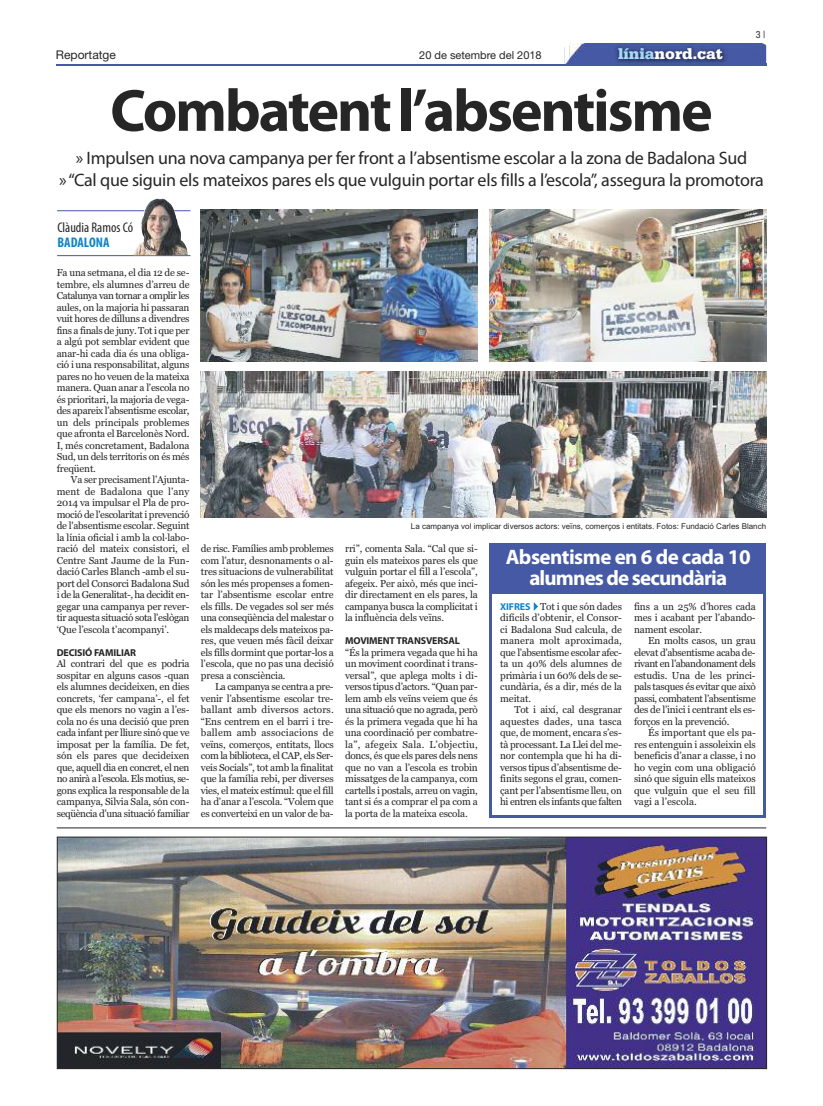
<style>
.page{position:relative;width:823px;height:1106px;background:#fff}
.page>*{position:absolute;margin:0;border:0;box-sizing:border-box;transform-origin:0 0}
.t1{font:700 60px "Myriad Pro";letter-spacing:-.035em;color:#272627}
.t2{font:700 21px/21px "Myriad Pro";letter-spacing:-.04em;color:#fff;text-align:center}
.t3{font:18px/22px "Myriad Pro";letter-spacing:-.015em;color:#272627;text-align:center}
.t4{font:900 16px "Serifa";color:#fff}
.t5{font:condensed 14px "Myriad Pro";color:#272627}
.t6{font:700 condensed 14px "Myriad Pro";letter-spacing:.005em;color:#0d85c9}
.t7{font:12px "Helvetica Neue";color:#272627}
.t8{font:11px "Helvetica Neue";color:#272627}
.t9{font:10px/11.5px "Georgia";letter-spacing:-.015em;color:#272627;text-align:justify}
.t10{font:700 10px "Myriad Pro";letter-spacing:-.015em;color:#272627}
.t11{font:condensed 10px "Helvetica Neue";color:#272627}
.t12{font:8px "Arial";color:#272627}
.s1{color:#a7d8f7}
.s2{font-family:"Myriad Pro";font-weight:700;color:#0d85c9}
.s3{color:#0d85c9}
</style>
<div class="page">
<hr style="left:57px;top:64px;width:708px;height:1px;background:#4659a4">
<img style="left:569px;top:43px;width:198px;height:23px">
<svg style="left:564px;top:47px;width:5px;height:17px"></svg>
<img style="left:569px;top:44px;width:196px;height:21px">
<img style="left:59px;top:838px;width:705px;height:229px">
<div style="left:57px;top:836px;width:709px;height:233px;border:1px solid #272627"></div>
<hr style="left:57px;top:827px;width:708px;height:1px;background:#23262b">
<hr style="left:57px;top:210px;width:133px;height:1px;background:#4659a4">
<hr style="left:57px;top:255px;width:133px;height:1px;background:#4659a4">
<img style="left:201px;top:371px;width:564px;height:146px">
<hr style="left:489px;top:543px;width:2px;height:275px;background:#4659a4">
<hr style="left:490px;top:815px;width:274px;height:3px;background:#4659a4">
<div style="left:489px;top:543px;width:276px;height:51px;background:#4659a4"></div>
<hr style="left:763px;top:543px;width:2px;height:275px;background:#4659a4">
<img style="left:201px;top:209px;width:276px;height:152px">
<img style="left:489px;top:209px;width:276px;height:152px">
<img style="left:133px;top:198px;width:54px;height:57px">
<p class="t7" style="left:56px;top:48px;width:61px">Reportatge</p>
<p class="t8" style="left:419px;top:48px;width:124px">20 de setembre del 2018</p>
<h3 class="t4" style="left:617px;top:48px;width:106px"><span class="s1">línia</span>nord.cat</h3>
<p class="t11" style="left:755px;top:31px;width:11px">3|</p>
<h1 class="t1" style="left:110px;top:88px;width:603px">Combatentl’absentisme</h1>
<h3 class="t3" style="left:59px;top:148px;width:706px">» Impulsen una nova campanya per fer front a l’absentisme escolar a la zona de Badalona Sud »“Cal que siguin els mateixos pares els que vulguin portar els fills a l’escola”, assegura la promotora</h3>
<h3 class="t5" style="left:57px;top:222px;width:77px">Clàudia Ramos Có</h3>
<h3 class="t6" style="left:57px;top:237px;width:54px">BADALONA</h3>
<p class="t9" style="left:57px;top:267px;width:134px">Fa una setmana, el dia 12 de se&shy;tembre, els alumnes d’arreu de Catalunya van tornar a omplir les aules, on la majoria hi passaran vuit hores de dilluns a divendres fins a finals de juny. Tot i que per a algú pot semblar evident que anar-hi cada dia és una obliga&shy;ció i una responsabilitat, alguns pares no ho veuen de la mateixa manera. Quan anar a l’escola no és prioritari, la majoria de vega&shy;des apareix l’absentisme escolar, un dels principals problemes que afronta el Barcelonès Nord.<br>I, més concretament, Badalona Sud, un dels territoris on és més freqüent.</p>
<p class="t9" style="left:57px;top:474px;width:134px;text-indent:14px">Va ser precisament l’Ajunta&shy;ment de Badalona que l’any 2014 va impulsar el Pla de pro&shy;moció de l'escolaritat i prevenció de l'absentisme escolar. Seguint la línia oficial i amb la col·labo&shy;ració del mateix consistori, el Centre Sant Jaume de la Fun&shy;dació Carles Blanch -amb el su&shy;port del Consorci Badalona Sud i de la Generalitat-, ha decidit en&shy;gegar una campanya per rever&shy;tir aquesta situació sota l’eslògan ‘Que l’escola t’acompanyi’.</p>
<p class="t10" style="left:57px;top:648px;width:81px">DECISIÓ FAMILIAR</p>
<p class="t9" style="left:57px;top:658px;width:134px">Al contrari del que es podria sospitar en alguns casos -quan els alumnes decideixen, en dies concrets, ‘fer campana’-, el fet que els menors no vagin a l’es&shy;cola no és una decisió que pren cada infant per lliure sinó que ve imposat per la família. De fet, són els pares que decideixen que, aquell dia en concret, el nen no anirà a l’escola. Els motius, se&shy;gons explica la responsable de la campanya, Silvia Sala, són con&shy;seqüència d’una situació familiar</p>
<p class="t9" style="left:201px;top:543px;width:134px">de risc. Famílies amb problemes com l’atur, desnonaments o al&shy;tres situacions de vulnerabilitat són les més propenses a fomen&shy;tar l’absentisme escolar entre els fills. De vegades sol ser més una conseqüència del malestar o els maldecaps dels mateixos pa&shy;res, que veuen més fàcil deixar els fills dormint que portar-los a l’escola, que no pas una decisió presa a consciència.</p>
<p class="t9" style="left:201px;top:681px;width:134px;text-indent:14px">La campanya se centra a pre&shy;venir l’absentisme escolar tre&shy;ballant amb diversos actors. “Ens centrem en el barri i tre&shy;ballem amb associacions de veïns, comerços, entitats, llocs com la biblioteca, el CAP, els Ser&shy;veis Socials”, tot amb la finalitat que la família rebi, per diverses vies, el mateix estímul: que el fill ha d’anar a l’escola. “Volem que es converteixi en un valor de ba-</p>
<p class="t12" style="left:410px;top:522px;width:356px">La campanya vol implicar diversos actors: veïns, comerços i entitats. Fotos: Fundació Carles Blanch</p>
<p class="t9" style="left:345px;top:543px;width:134px">rri”, comenta Sala. “Cal que si&shy;guin els mateixos pares els que vulguin portar el fill a l’escola”, afegeix. Per això, més que inci&shy;dir directament en els pares, la campanya busca la complicitat i la influència dels veïns.</p>
<p class="t10" style="left:345px;top:637px;width:116px">MOVIMENTTRANSVERSAL</p>
<p class="t9" style="left:345px;top:646px;width:134px">“És la primera vegada que hi ha un moviment coordinat i trans&shy;versal”, que aplega molts i di&shy;versos tipus d’actors. “Quan par&shy;lem amb els veïns veiem que és una situació que no agrada, però és la primera vegada que hi ha una coordinació per combatre&shy;la”, afegeix Sala. L’objectiu, doncs, és que els pares dels nens que no van a l’escola es trobin missatges de la campanya, com cartells i postals, arreu on vagin, tant si és a comprar el pa com a la porta de la mateixa escola.</p>
<h2 class="t2" style="left:505px;top:548px;width:246px">Absentisme en 6 de cada 10 alumnes de secundària</h2>
<p class="t9" style="left:500px;top:600px;width:123px"><span class="s2">XIFRES</span><span class="s3">✔</span>Tot i que són dades difícils d’obtenir, el Consor&shy;ci Badalona Sud calcula, de manera molt aproximada, que l’absentisme escolar afec&shy;ta un 40% dels alumnes de primària i un 60% dels de se&shy;cundària, és a dir, més de la meitat.</p>
<p class="t9" style="left:500px;top:704px;width:123px;text-indent:14px">Tot i així, cal desgranar aquestes dades, una tasca que, de moment, encara s’es&shy;tà processant. La Llei del me&shy;nor contempla que hi ha di&shy;versos tipus d’absentisme de&shy;finits segons el grau, comen&shy;çant per l’absentisme lleu, on hi entren els infants que falten</p>
<p class="t9" style="left:633px;top:600px;width:123px">fins a un 25% d’hores cada mes i acabant per l’abando&shy;nament escolar.</p>
<p class="t9" style="left:633px;top:635px;width:123px;text-indent:14px">En molts casos, un grau elevat d’absentisme acaba de&shy;rivant en l’abandonament dels estudis. Una de les princi&shy;pals tasques és evitar que això passi, combatent l’absentisme des de l’inici i centrant els es&shy;forços en la prevenció.</p>
<p class="t9" style="left:633px;top:727px;width:123px;text-indent:14px">És important que els pa&shy;res entenguin i assoleixin els beneficis d’anar a classe, i no ho vegin com una obligació sinó que siguin ells mateixos que vulguin que el seu fill vagi a l’escola.</p>
</div>
